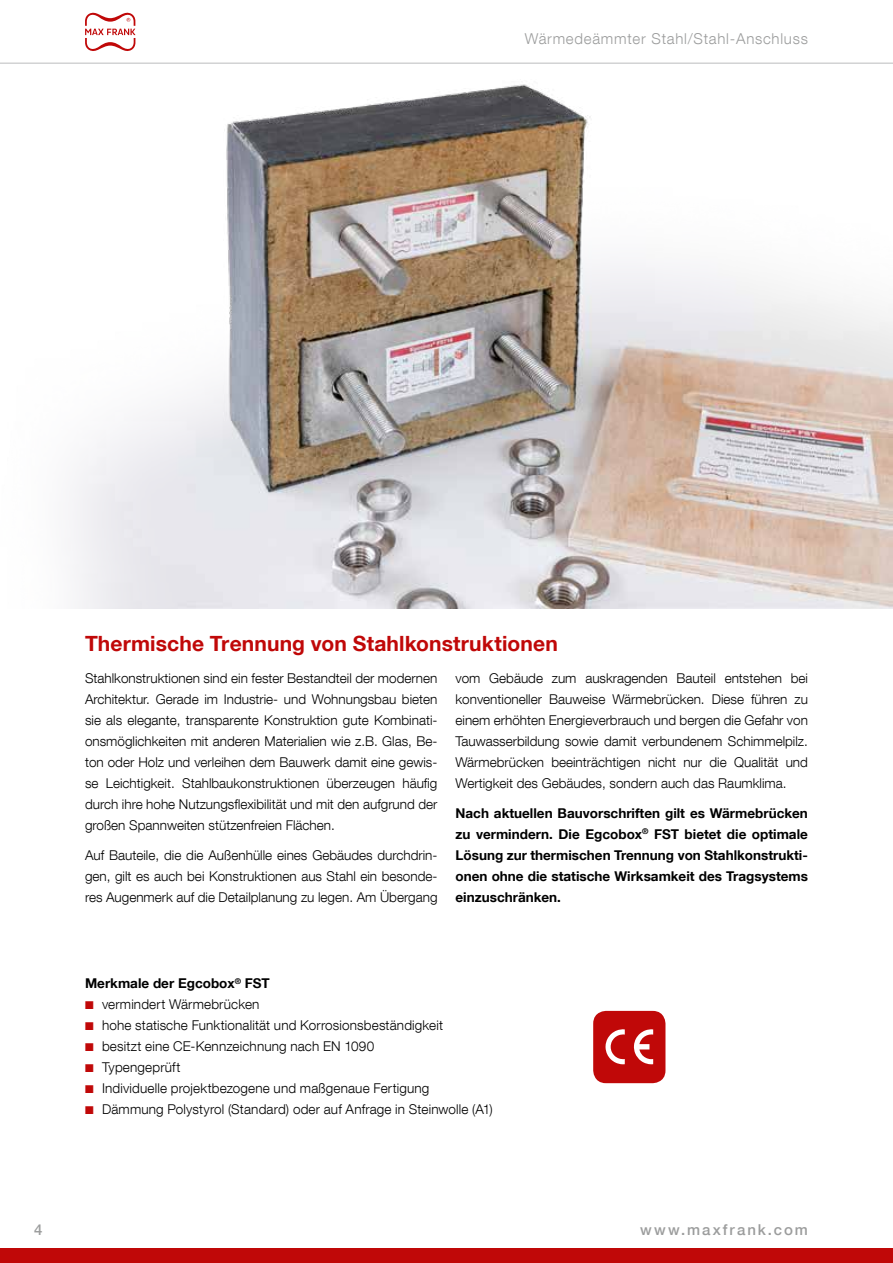
<style>
.page{position:relative;width:893px;height:1263px;background:#fff}
.page>*{position:absolute;margin:0;border:0;box-sizing:border-box;transform-origin:0 0}
.t1{font:700 21px "Helvetica Neue LT Com";letter-spacing:.005em;color:#c00808}
.t2{font:300 15px "Helvetica Neue LT Com";letter-spacing:.05em;color:#9c9d9d}
.t3{font:500 15px "Helvetica Neue LT Com";letter-spacing:.135em;color:#9c9d9d}
.t4{font:300 13.5px/21px "Helvetica Neue LT Com";letter-spacing:.005em;color:#000;text-align:justify}
.t5{font:700 13.5px/21px "Helvetica Neue LT Com";color:#000;text-align:justify}
.s1{color:#c00808}
</style>
<div class="page">
<div style="left:593px;top:1011px;width:72px;height:72px;background:#c00808;border-radius:13px"></div>
<svg style="left:605px;top:1029px;width:20px;height:35px"></svg>
<svg style="left:634px;top:1029px;width:19px;height:35px"></svg>
<img style="left:72px;top:84px;width:821px;height:524px">
<div style="left:0;top:1248px;width:893px;height:15px;background:#c00808"></div>
<svg style="left:85px;top:13px;width:50px;height:38px"></svg>
<hr style="left:0;top:63px;width:893px;height:1px;background:#bbbcbd">
<p class="t2" style="left:525px;top:29px;width:285px">Wärmedeämmter Stahl/Stahl-Anschluss</p>
<h1 class="t1" style="left:85px;top:630px;width:474px">Thermische Trennung von Stahlkonstruktionen</h1>
<p class="t4" style="left:85px;top:668px;width:354px">Stahlkonstruktionen sind ein fester Bestandteil der modernen Architektur. Gerade im Industrie- und Wohnungsbau bieten sie als elegante, transparente Konstruktion gute Kombinati&shy;onsmöglichkeiten mit anderen Materialien wie z.B. Glas, Be&shy;ton oder Holz und verleihen dem Bauwerk damit eine gewis&shy;se Leichtigkeit. Stahlbaukonstruktionen überzeugen häufig durch ihre hohe Nutzungsflexibilität und mit den aufgrund der großen Spannweiten stützenfreien Flächen.</p>
<p class="t4" style="left:85px;top:844px;width:354px">Auf Bauteile, die die Außenhülle eines Gebäudes durchdrin&shy;gen, gilt es auch bei Konstruktionen aus Stahl ein besonde&shy;res Augenmerk auf die Detailplanung zu legen. Am Übergang</p>
<p class="t4" style="left:455px;top:668px;width:354px">vom Gebäude zum auskragenden Bauteil entstehen bei konventioneller Bauweise Wärmebrücken. Diese führen zu einem erhöhten Energieverbrauch und bergen die Gefahr von Tauwasserbildung sowie damit verbundenem Schimmelpilz.<br>Wärmebrücken beeinträchtigen nicht nur die Qualität und Wertigkeit des Gebäudes, sondern auch das Raumklima.</p>
<p class="t5" style="left:455px;top:802px;width:354px">Nach aktuellen Bauvorschriften gilt es Wärmebrücken zu vermindern. Die Egcobox<sup>®</sup> FST bietet die optimale Lösung zur thermischen Trennung von Stahlkonstrukti&shy;onen ohne die statische Wirksamkeit des Tragsystems einzuschränken.</p>
<p class="t5" style="left:85px;top:973px;width:186px">Merkmale der Egcobox<sup>®</sup> FST</p>
<p class="t4" style="left:85px;top:994px;width:176px"><span class="s1">■</span> vermindert Wärmebrücken</p>
<p class="t4" style="left:85px;top:1015px;width:359px"><span class="s1">■</span> hohe statische Funktionalität und Korrosionsbeständigkeit</p>
<p class="t4" style="left:85px;top:1036px;width:291px"><span class="s1">■</span> besitzt eine CE-Kennzeichnung nach EN 1090</p>
<p class="t4" style="left:85px;top:1057px;width:97px"><span class="s1">■</span> Typengeprüft</p>
<p class="t4" style="left:85px;top:1078px;width:346px"><span class="s1">■</span> Individuelle projektbezogene und maßgenaue Fertigung</p>
<p class="t4" style="left:85px;top:1099px;width:409px"><span class="s1">■</span> Dämmung Polystyrol (Standard) oder auf Anfrage in Steinwolle (A1)</p>
<p class="t3" style="left:34px;top:1221px;width:10px">4</p>
<p class="t3" style="left:640px;top:1221px;width:169px">www.maxfrank.com</p>
</div>
